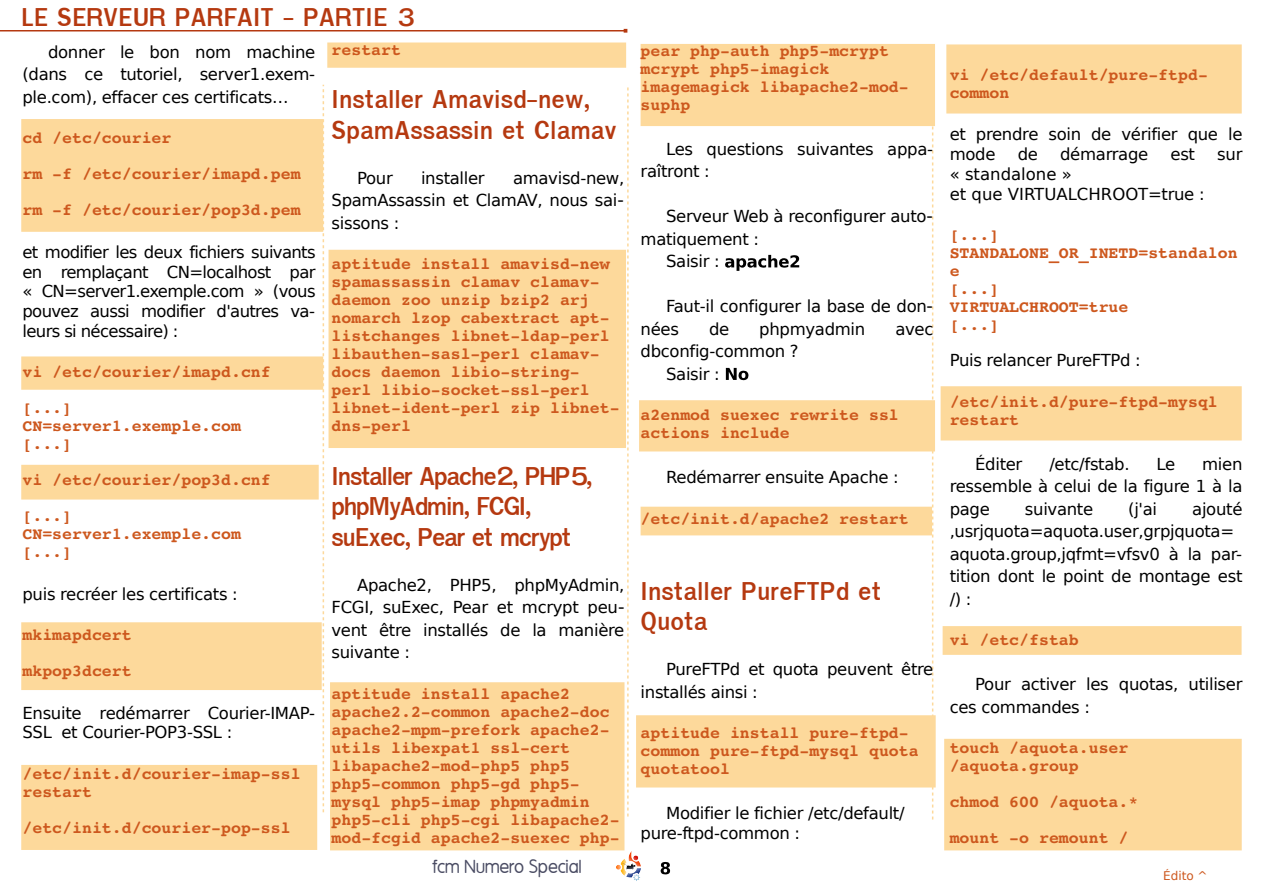
<style>
.page{position:relative;width:1263px;height:893px;background:#fff}
.page>*{position:absolute;margin:0;border:0;box-sizing:border-box;transform-origin:0 0}
.t1{font:700 25.5px/30.6px "Garuda";color:#b53910}
.t2{font:700 25.5px/30.6px "Garuda";letter-spacing:-.05em;color:#b53910}
.t3{font:18px "Mg Open Modata";color:#4a4c63}
.t4{font:700 16.5px/18px "Courier 10 Pitch BT";color:#cd581e}
.t5{font:16.5px/22.5px "DejaVu Sans";letter-spacing:-.02em;color:#000}
.t6{font:16.5px/19.8px "DejaVu Sans";color:#000}
.t7{font:12px "DejaVu Sans";color:#cd581e}
.s1{font-size:18px}
</style>
<div class="page">
<svg style="left:323px;top:85px;width:1px;height:727px"></svg>
<svg style="left:627px;top:87px;width:2px;height:729px"></svg>
<svg style="left:932px;top:126px;width:1px;height:693px"></svg>
<img style="left:616px;top:850px;width:25px;height:31px">
<svg style="left:661px;top:862px;width:9px;height:12px"></svg>
<hr style="left:0;top:30px;width:625px;height:1px;background:#b53910">
<div style="left:640px;top:44px;width:295px;height:82px;background:#fdd99b"></div>
<div style="left:327px;top:43px;width:299px;height:25px;background:#fdd99b"></div>
<div style="left:944px;top:739px;width:298px;height:111px;background:#fdd99b"></div>
<div style="left:943px;top:626px;width:298px;height:29px;background:#fdd99b"></div>
<div style="left:940px;top:386px;width:302px;height:54px;background:#fdd99b"></div>
<div style="left:946px;top:44px;width:296px;height:70px;background:#fdd99b"></div>
<div style="left:636px;top:715px;width:300px;height:72px;background:#fdd99b"></div>
<div style="left:640px;top:507px;width:292px;height:28px;background:#fdd99b"></div>
<div style="left:639px;top:400px;width:296px;height:51px;background:#fdd99b"></div>
<div style="left:330px;top:682px;width:294px;height:168px;background:#fdd99b"></div>
<div style="left:328px;top:250px;width:298px;height:198px;background:#fdd99b"></div>
<div style="left:21px;top:765px;width:296px;height:85px;background:#fdd99b"></div>
<div style="left:21px;top:465px;width:298px;height:35px;background:#fdd99b"></div>
<div style="left:21px;top:622px;width:301px;height:68px;background:#fdd99b"></div>
<div style="left:21px;top:356px;width:302px;height:34px;background:#fdd99b"></div>
<div style="left:21px;top:119px;width:302px;height:113px;background:#fdd99b"></div>
<svg style="left:725px;top:255px;width:74px;height:16px"></svg>
<svg style="left:726px;top:368px;width:22px;height:12px"></svg>
<h1 class="t1" style="left:21px;top:2px;width:394px">LE SERVEUR PARFAIT - PARTIE 3</h1>
<p class="t5" style="left:22px;top:41px;width:294px;text-align:justify;text-indent:26px">donner le bon nom machine (dans ce tutoriel, server1.exem&shy;ple.com), effacer ces certificats…</p>
<p class="t4" style="left:22px;top:121px;width:280px;line-height:36px">cd /etc/courier<br>rm -f /etc/courier/imapd.pem rm -f /etc/courier/pop3d.pem</p>
<p class="t5" style="left:22px;top:242px;width:295px;line-height:19.8px;text-align:justify">et modifier les deux fichiers suivants en remplaçant CN=localhost par « CN=server1.exemple.com » (vous pouvez aussi modifier d'autres va&shy;leurs si nécessaire) :</p>
<p class="t4" style="left:22px;top:355px;width:250px;line-height:36px">vi /etc/courier/imapd.cnf [...]</p>
<p class="t4" style="left:22px;top:418px;width:220px">CN=server1.exemple.com [...]</p>
<p class="t4" style="left:22px;top:463px;width:250px;line-height:36px">vi /etc/courier/pop3d.cnf [...]</p>
<p class="t4" style="left:22px;top:526px;width:220px">CN=server1.exemple.com [...]</p>
<p class="t5" style="left:22px;top:583px;width:217px">puis recréer les certificats :</p>
<p class="t4" style="left:22px;top:618px;width:111px;line-height:36px">mkimapdcert mkpop3dcert</p>
<p class="t5" style="left:22px;top:703px;width:294px;line-height:19.8px">Ensuite redémarrer Courier-IMAP-<br>SSL et Courier-POP3-SSL :</p>
<p class="t4" style="left:22px;top:765px;width:280px">/etc/init.d/courier-imap-ssl restart</p>
<p class="t4" style="left:22px;top:819px;width:270px">/etc/init.d/courier-pop-ssl</p>
<p class="t4" style="left:332px;top:42px;width:71px">restart</p>
<h1 class="t1" style="left:332px;top:84px;width:286px">Installer Amavisd-new,<br>SpamAssassin et Clamav</h1>
<p class="t5" style="left:357px;top:167px;width:37px">Pour</p>
<p class="t5" style="left:421px;top:167px;width:65px">installer</p>
<p class="t5" style="left:332px;top:167px;width:294px;text-align:justify;text-indent:181px">amavisd-new, SpamAssassin et ClamAV, nous sai&shy;sissons :</p>
<p class="t4" style="left:332px;top:256px;width:290px">aptitude install amavisd-new spamassassin clamav clamav&shy;daemon zoo unzip bzip2 arj nomarch lzop cabextract apt&shy;listchanges libnet-ldap-perl libauthen-sasl-perl clamav&shy;docs daemon libio-string&shy;perl libio-socket-ssl-perl libnet-ident-perl zip libnet&shy;dns-perl</p>
<h1 class="t2" style="left:332px;top:460px;width:262px">Installer Apache2, PHP5, phpMyAdmin, FCGI, suExec, Pear et mcrypt</h1>
<p class="t5" style="left:332px;top:574px;width:294px;text-align:justify;text-indent:26px">Apache2, PHP5, phpMyAdmin, FCGI, suExec, Pear et mcrypt peu&shy;vent être installés de la manière suivante :</p>
<p class="t4" style="left:332px;top:685px;width:290px">aptitude install apache2 apache2.2-common apache2-doc apache2-mpm-prefork apache2- utils libexpat1 ssl-cert libapache2-mod-php5 php5 php5-common php5-gd php5- mysql php5-imap phpmyadmin php5-cli php5-cgi libapache2- mod-fcgid apache2-suexec php-</p>
<p class="t4" style="left:641px;top:42px;width:270px">pear php-auth php5-mcrypt mcrypt php5-imagick imagemagick libapache2-mod&shy;suphp</p>
<p class="t5" style="left:641px;top:138px;width:294px;text-indent:26px">Les questions suivantes appa&shy;raîtront :</p>
<p class="t5" style="left:666px;top:205px;width:268px">Serveur Web à reconfigurer auto<span class="s1">-</span></p>
<p class="t5" style="left:641px;top:228px;width:120px">matiquement :</p>
<p class="t5" style="left:666px;top:250px;width:55px">Saisir :</p>
<p class="t5" style="left:641px;top:295px;width:294px;text-indent:26px">Faut-il configurer la base de don&shy;nées</p>
<p class="t5" style="left:709px;top:318px;width:22px">de</p>
<p class="t5" style="left:759px;top:318px;width:107px">phpmyadmin</p>
<p class="t5" style="left:895px;top:318px;width:40px">avec</p>
<p class="t5" style="left:666px;top:340px;width:134px;text-indent:-26px">dbconfig-common ?<br>Saisir :</p>
<p class="t4" style="left:641px;top:407px;width:260px">a2enmod suexec rewrite ssl actions include</p>
<p class="t5" style="left:666px;top:466px;width:234px">Redémarrer ensuite Apache :</p>
<p class="t4" style="left:641px;top:510px;width:270px">/etc/init.d/apache2 restart</p>
<h1 class="t1" style="left:641px;top:575px;width:242px">Installer PureFTPd et<br>Quota</h1>
<p class="t5" style="left:641px;top:658px;width:294px;text-indent:26px">PureFTPd et quota peuvent être installés ainsi :</p>
<p class="t4" style="left:641px;top:724px;width:280px">aptitude install pure-ftpd&shy;common pure-ftpd-mysql quota quotatool</p>
<p class="t5" style="left:641px;top:803px;width:265px;line-height:19.8px;text-indent:26px">Modifier le fichier /etc/default/ pure-ftpd-common :</p>
<p class="t4" style="left:950px;top:66px;width:260px">vi /etc/default/pure-ftpd&shy;common</p>
<p class="t5" style="left:950px;top:125px;width:294px;line-height:19.8px">et prendre soin de vérifier que le mode</p>
<p class="t5" style="left:1018px;top:143px;width:22px">de</p>
<p class="t5" style="left:1060px;top:143px;width:90px">démarrage</p>
<p class="t5" style="left:1170px;top:143px;width:26px">est</p>
<p class="t5" style="left:1217px;top:143px;width:27px">sur</p>
<p class="t6" style="left:950px;top:164px;width:256px">« standalone »<br>et que VIRTUALCHROOT=true :</p>
<p class="t4" style="left:950px;top:227px;width:290px">[...]<br>STANDALONE_OR_INETD=standalon e<br>[...]<br>VIRTUALCHROOT=true<br>[...]</p>
<p class="t5" style="left:950px;top:349px;width:193px">Puis relancer PureFTPd :</p>
<p class="t4" style="left:950px;top:393px;width:270px">/etc/init.d/pure-ftpd-mysql restart</p>
<p class="t5" style="left:975px;top:453px;width:49px">Éditer</p>
<p class="t5" style="left:1049px;top:453px;width:82px">/etc/fstab.</p>
<p class="t5" style="left:1156px;top:453px;width:20px">Le</p>
<p class="t5" style="left:950px;top:453px;width:294px;text-align:justify;text-indent:252px">mien ressemble à celui de la figure 1 à la page</p>
<p class="t5" style="left:950px;top:498px;width:294px;text-indent:243px">ajouté ,usrjquota=aquota.user,grpjquota= aquota.group,jqfmt=vfsv0 à la par&shy;tition dont le point de montage est /) :</p>
<p class="t4" style="left:950px;top:632px;width:131px">vi /etc/fstab</p>
<p class="t5" style="left:950px;top:673px;width:294px;text-indent:26px">Pour activer les quotas, utiliser ces commandes :</p>
<p class="t4" style="left:950px;top:740px;width:180px">touch /aquota.user /aquota.group</p>
<p class="t4" style="left:950px;top:785px;width:190px;line-height:36px">chmod 600 /aquota.* mount -o remount /</p>
<p class="t5" style="left:1025px;top:498px;width:70px">suivante</p>
<p class="t5" style="left:1128px;top:498px;width:30px">(j'ai</p>
<p class="t3" style="left:432px;top:857px;width:151px">fcm Numero Special</p>
<p class="t7" style="left:1163px;top:869px;width:46px">Édito ^</p>
</div>
